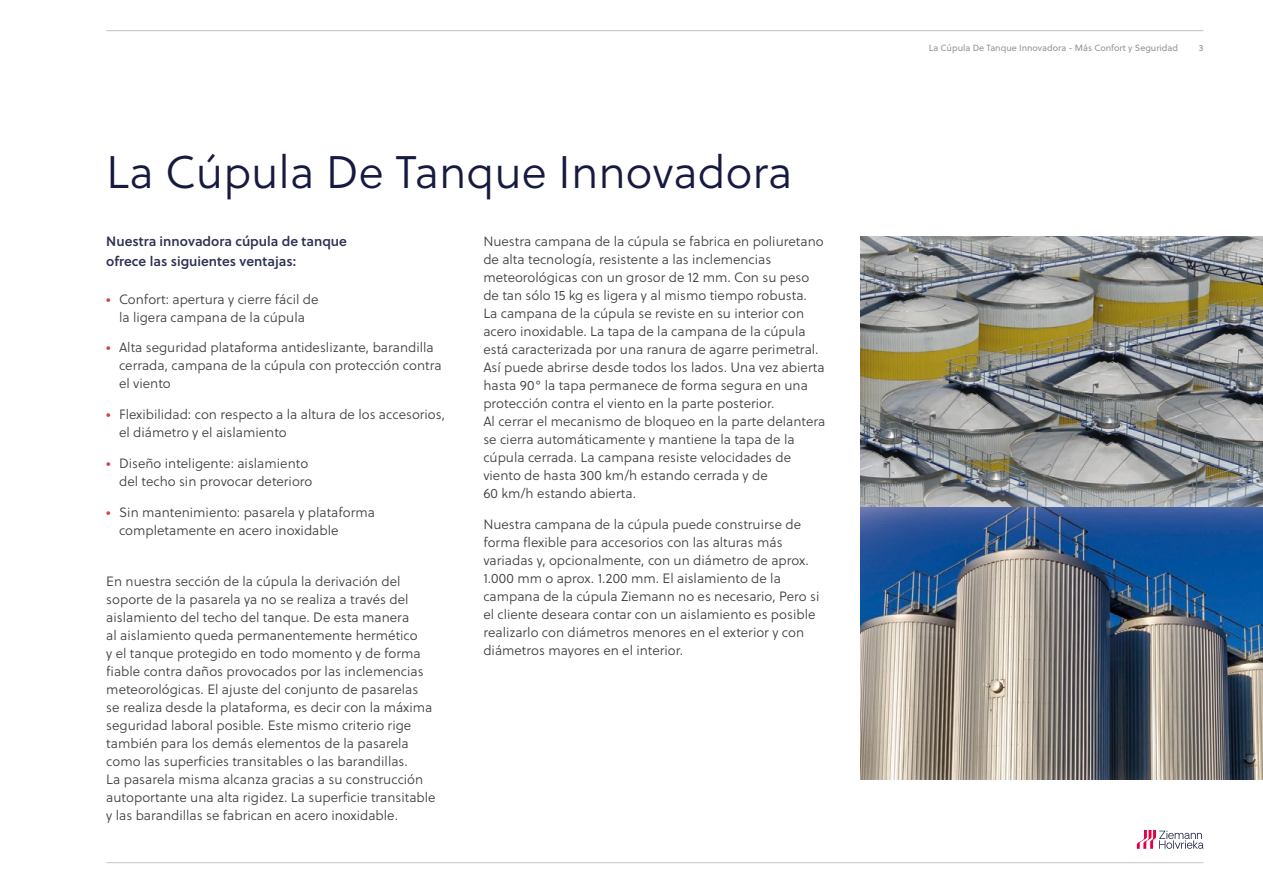
<style>
.page{position:relative;width:1263px;height:893px;background:#fff}
.page>*{position:absolute;margin:0;border:0;box-sizing:border-box;transform-origin:0 0}
.t1{font:45.6px "Soleil Lt";color:#161a40}
.t2{font:13.5px/18px "Soleil Lt";color:#3c3c3b}
.t3{font:13.5px/19.5px "Soleil Sb";color:#2d3153}
.t4{font:9px "Soleil";color:#949494}
.s1{font-family:"Soleil Sb";color:#d33d47}
</style>
<div class="page">
<hr style="left:106px;top:30px;width:1097px;height:1px;background:#c6c6c6">
<hr style="left:106px;top:862px;width:1097px;height:1px;background:#c6c6c6">
<svg style="left:1137px;top:830px;width:66px;height:19px"></svg>
<img style="left:860px;top:236px;width:403px;height:544px">
<h1 class="t1" style="left:106px;top:140px;width:688px">La Cúpula De Tanque Innovadora</h1>
<p class="t3" style="left:106px;top:231px;width:242px">Nuestra innovadora cúpula de tanque ofrece las siguientes ventajas:</p>
<p class="t2" style="left:106px;top:290px;width:214px;text-align:center"><span class="s1">•</span> Confort: apertura y cierre fácil de la ligera campana de la cúpula</p>
<p class="t2" style="left:119px;top:338px;width:324px;text-indent:-13px"><span class="s1">•</span> Alta seguridad plataforma antideslizante, barandilla cerrada, campana de la cúpula con protección contra el viento</p>
<p class="t2" style="left:119px;top:405px;width:328px;text-indent:-13px"><span class="s1">•</span> Flexibilidad: con respecto a la altura de los accesorios, el diámetro y el aislamiento</p>
<p class="t2" style="left:119px;top:454px;width:195px;text-indent:-13px"><span class="s1">•</span> Diseño inteligente: aislamiento del techo sin provocar deterioro</p>
<p class="t2" style="left:119px;top:503px;width:257px;text-indent:-13px"><span class="s1">•</span> Sin mantenimiento: pasarela y plataforma completamente en acero inoxidable</p>
<p class="t2" style="left:106px;top:572px;width:331px">En nuestra sección de la cúpula la derivación del soporte de la pasarela ya no se realiza a través del aislamiento del techo del tanque. De esta manera<br>al aislamiento queda permanentemente hermético<br>y el tanque protegido en todo momento y de forma fiable contra daños provocados por las inclemencias meteorológicas. El ajuste del conjunto de pasarelas<br>se realiza desde la plataforma, es decir con la máxima seguridad laboral posible. Este mismo criterio rige también para los demás elementos de la pasarela como las superficies transitables o las barandillas.<br>La pasarela misma alcanza gracias a su construcción autoportante una alta rigidez. La superficie transitable y las barandillas se fabrican en acero inoxidable.</p>
<p class="t2" style="left:483px;top:232px;width:344px">Nuestra campana de la cúpula se fabrica en poliuretano de alta tecnología, resistente a las inclemencias meteorológicas con un grosor de 12 mm. Con su peso de tan sólo 15 kg es ligera y al mismo tiempo robusta.<br>La campana de la cúpula se reviste en su interior con acero inoxidable. La tapa de la campana de la cúpula está caracterizada por una ranura de agarre perimetral.<br>Así puede abrirse desde todos los lados. Una vez abierta hasta 90° la tapa permanece de forma segura en una protección contra el viento en la parte posterior.<br>Al cerrar el mecanismo de bloqueo en la parte delantera se cierra automáticamente y mantiene la tapa de la cúpula cerrada. La campana resiste velocidades de viento de hasta 300 km/h estando cerrada y de<br>60 km/h estando abierta.</p>
<p class="t2" style="left:483px;top:515px;width:337px">Nuestra campana de la cúpula puede construirse de forma flexible para accesorios con las alturas más variadas y, opcionalmente, con un diámetro de aprox.<br>1.000 mm o aprox. 1.200 mm. El aislamiento de la campana de la cúpula Ziemann no es necesario, Pero si el cliente deseara contar con un aislamiento es posible realizarlo con diámetros menores en el exterior y con diámetros mayores en el interior.</p>
<p class="t4" style="left:929px;top:41px;width:251px">La Cúpula De Tanque Innovadora - Más Confort y Seguridad</p>
<p class="t4" style="left:1199px;top:41px;width:6px">3</p>
</div>
